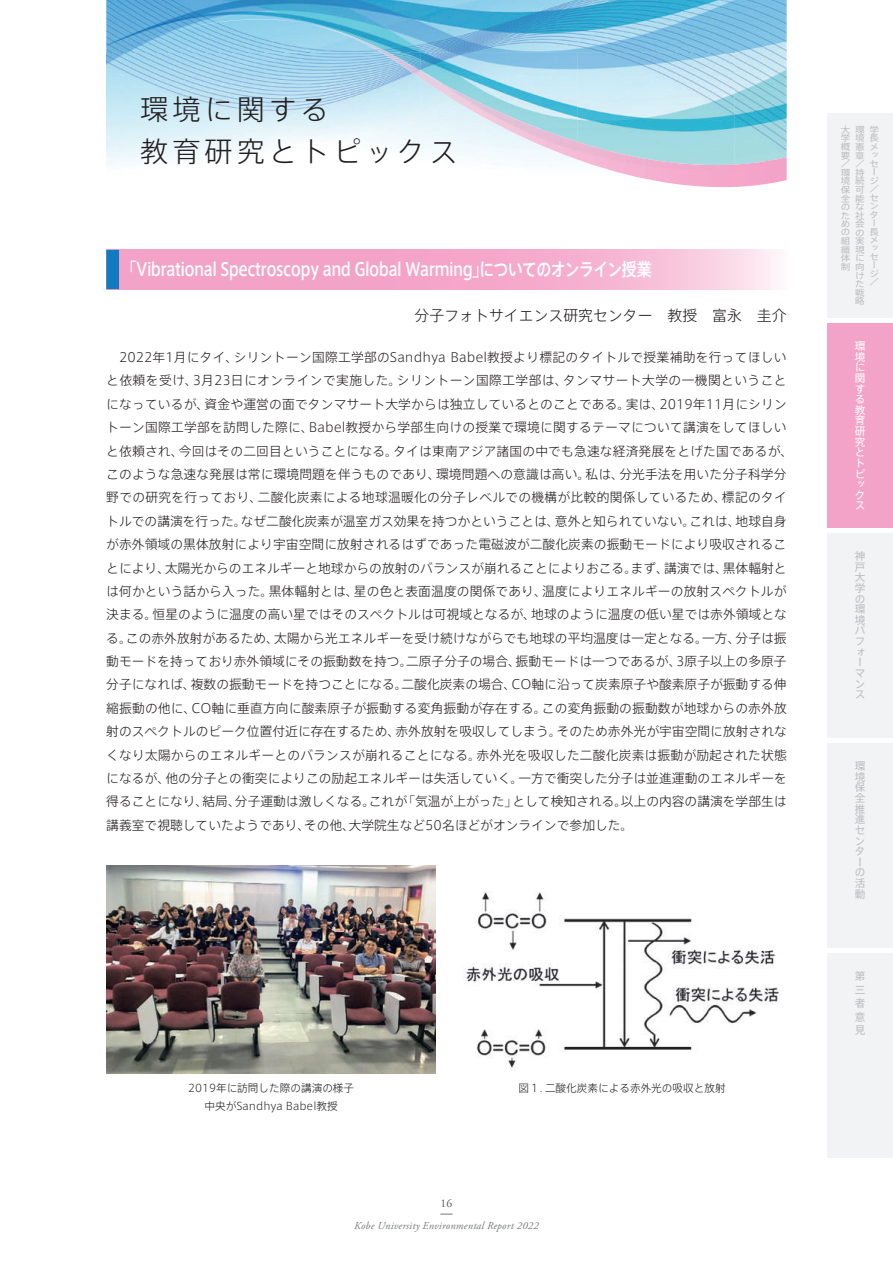
<style>
.page{position:relative;width:893px;height:1263px;background:#fff}
.page>*{position:absolute;margin:0;border:0;box-sizing:border-box;transform-origin:0 0}
.t1{font:300 28.2px/41.4px "Axis Std";letter-spacing:.14em;color:#231f20}
.t2{font:500 18px "Axis Std";letter-spacing:-.035em;color:#fff;scale:.83 1}
.t3{font:300 14.85px "Axis Std";color:#231f20}
.t4{font:300 12.75px/23.4px "Axis Std";letter-spacing:.005em;color:#231f20}
.t5{font:11.7px "Adobe Garamond Pro";color:#57585a}
.t6{font:300 10.65px/18px "Axis Std";color:#231f20;text-align:center}
.t7{font:italic 10.65px "Adobe Garamond Pro";letter-spacing:.02em;color:#76787b}
.t8{font:10.65px/10.6px "Axis Std";color:#bcbdc0}
.t9{font:10.65px/10.6px "Axis Std";color:#fff}
.t10{font:8.7px/8.6px "Axis Std";color:#bcbdc0;text-align:justify;scale:1.1 1}
</style>
<div class="page">
<svg style="left:119px;top:250px;width:658px;height:39px;background:#f5b0cf"></svg>
<div style="left:106px;top:250px;width:13px;height:39px;background:#107bc1"></div>
<img style="left:106px;top:865px;width:330px;height:209px">
<img style="left:465px;top:892px;width:315px;height:177px">
<img style="left:106px;top:0;width:681px;height:188px">
<img style="left:525px;top:123px;width:105px;height:52px">
<img style="left:630px;top:156px;width:157px;height:31px">
<img style="left:420px;top:71px;width:105px;height:67px">
<img style="left:368px;top:43px;width:53px;height:36px">
<img style="left:110px;top:19px;width:258px;height:31px">
<div style="left:827px;top:114px;width:66px;height:204px;background:#f2f3f4"></div>
<div style="left:827px;top:324px;width:66px;height:204px;background:#f4a3c8"></div>
<div style="left:827px;top:534px;width:66px;height:204px;background:#f2f3f4"></div>
<div style="left:827px;top:744px;width:66px;height:204px;background:#f2f3f4"></div>
<div style="left:827px;top:954px;width:66px;height:204px;background:#f2f3f4"></div>
<svg style="left:440px;top:1214px;width:13px;height:1px"></svg>
<h1 class="t1" style="left:140px;top:87px;width:319px">環境に関する<br>教育研究とトピックス</h1>
<h2 class="t2" style="left:122px;top:256px;width:640px">「Vibrational Spectroscopy and Global Warming」についてのオンライン授業</h2>
<p class="t3" style="left:415px;top:305px;width:374px">分子フォトサイエンス研究センター　教授　富永　圭介</p>
<p class="t4" style="left:106px;top:345px;width:688px;text-indent:13px">2022年1月にタイ、シリントーン国際工学部のSandhya Babel教授より標記のタイトルで授業補助を行ってほしいと依頼を受け、3月23日にオンラインで実施した。シリントーン国際工学部は、タンマサート大学の一機関ということになっているが、資金や運営の面でタンマサート大学からは独立しているとのことである。実は、2019年11月にシリントーン国際工学部を訪問した際に、Babel教授から学部生向けの授業で環境に関するテーマについて講演をしてほしいと依頼され、今回はその二回目ということになる。タイは東南アジア諸国の中でも急速な経済発展をとげた国であるが、このような急速な発展は常に環境問題を伴うものであり、環境問題への意識は高い。私は、分光手法を用いた分子科学分野での研究を行っており、二酸化炭素による地球温暖化の分子レベルでの機構が比較的関係しているため、標記のタイトルでの講演を行った。なぜ二酸化炭素が温室ガス効果を持つかということは、意外と知られていない。これは、地球自身が赤外領域の黒体放射により宇宙空間に放射されるはずであった電磁波が二酸化炭素の振動モードにより吸収されることにより、太陽光からのエネルギーと地球からの放射のバランスが崩れることによりおこる。まず、講演では、黒体輻射とは何かという話から入った。黒体輻射とは、星の色と表面温度の関係であり、温度によりエネルギーの放射スペクトルが決まる。恒星のように温度の高い星ではそのスペクトルは可視域となるが、地球のように温度の低い星では赤外領域となる。この赤外放射があるため、太陽から光エネルギーを受け続けながらでも地球の平均温度は一定となる。一方、分子は振動モードを持っており赤外領域にその振動数を持つ。二原子分子の場合、振動モードは一つであるが、3原子以上の多原子分子になれば、複数の振動モードを持つことになる。二酸化炭素の場合、CO軸に沿って炭素原子や酸素原子が振動する伸縮振動の他に、CO軸に垂直方向に酸素原子が振動する変角振動が存在する。この変角振動の振動数が地球からの赤外放射のスペクトルのピーク位置付近に存在するため、赤外放射を吸収してしまう。そのため赤外光が宇宙空間に放射されなくなり太陽からのエネルギーとのバランスが崩れることになる。赤外光を吸収した二酸化炭素は振動が励起された状態になるが、他の分子との衝突によりこの励起エネルギーは失活していく。一方で衝突した分子は並進運動のエネルギーを得ることになり、結局、分子運動は激しくなる。これが「気温が上がった」として検知される。以上の内容の講演を学部生は講義室で視聴していたようであり、その他、大学院生など50名ほどがオンラインで参加した。</p>
<p class="t6" style="left:188px;top:1078px;width:168px">2019年に訪問した際の講演の様子中央がSandhya Babel教授</p>
<p class="t6" style="left:518px;top:1078px;width:209px">図１．二酸化炭素による赤外光の吸収と放射</p>
<p class="t5" style="left:441px;top:1196px;width:13px">16</p>
<p class="t7" style="left:354px;top:1219px;width:186px">Kobe University Environmental Report 2022</p>
<p class="t10" style="left:841px;top:125px;width:10px">大学概要／環境保全のための組織体制</p>
<p class="t10" style="left:855px;top:125px;width:10px">環境憲章／持続可能な社会の実現に向けた戦略</p>
<p class="t10" style="left:870px;top:125px;width:10px;text-align:left">学長メッセージ／センター長メッセージ／</p>
<p class="t9" style="left:855px;top:340px;width:12px">環境に関する教育研究とトピックス</p>
<p class="t8" style="left:855px;top:550px;width:12px">神戸大学の環境パフォーマンス</p>
<p class="t8" style="left:855px;top:760px;width:12px">環境保全推進センターの活動</p>
<p class="t8" style="left:855px;top:969px;width:12px;line-height:13.5px;text-align:justify">第三者意見</p>
</div>
